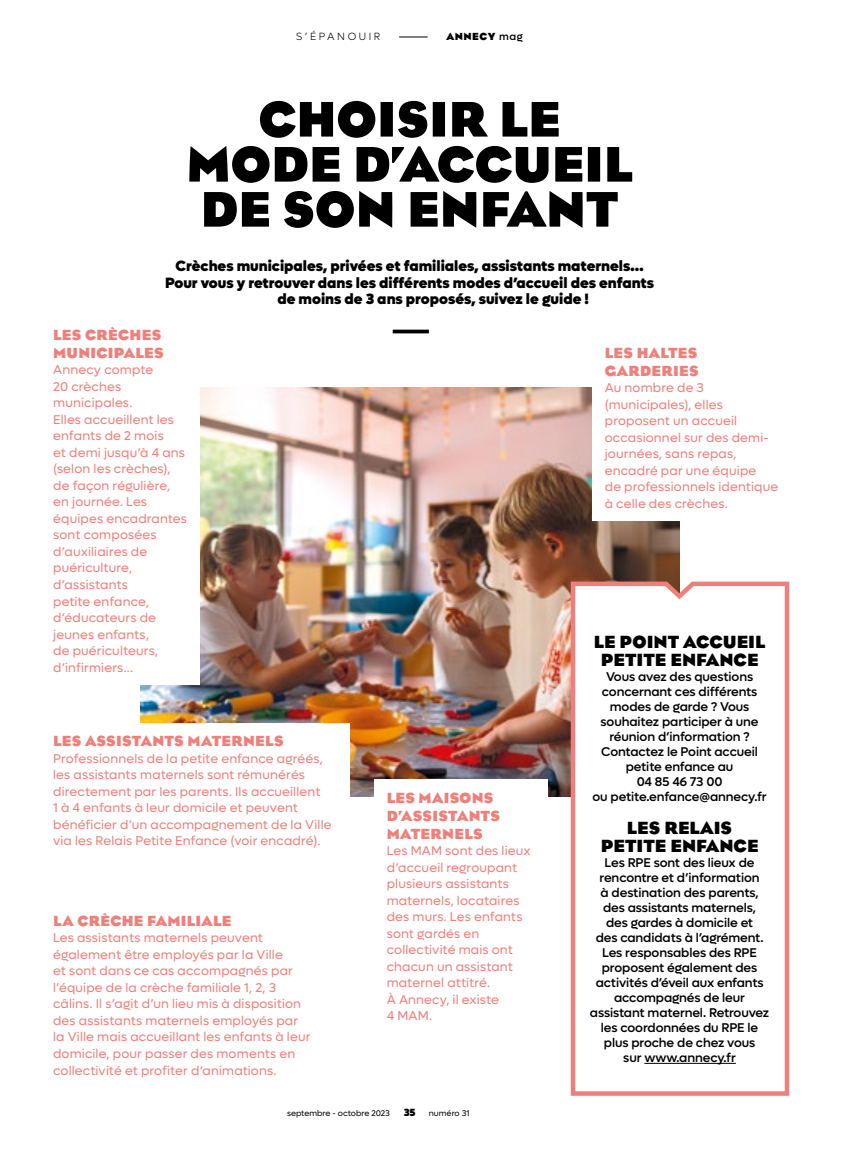
<style>
.page{position:relative;width:851px;height:1149px;background:#fff}
.page>*{position:absolute;margin:0;border:0;box-sizing:border-box;transform-origin:0 0}
.t1{font:700 51px/45px "Eagle";color:#000;text-align:center}
.t2{font:700 18px/18px "Eagle";color:#000;text-align:center}
.Chapeau_centre{font:900 15px "Lufga";color:#000}
.t3{font:700 15px/18px "Eagle";letter-spacing:.02em;color:#ef7f7b}
.Texte_courant{font:12.75px/16.5px "Lufga";letter-spacing:.015em;color:#ef7f7b}
.t4{font:500 12.75px/15px "Lufga";letter-spacing:-.005em;color:#000;text-align:center}
.t5{font:300 10.5px "Lufga";letter-spacing:.25em;color:#000}
.t6{font:700 10.5px "Eagle";letter-spacing:.05em;color:#000}
.t7{font:900 10.5px "Lufga";color:#000}
.t8{font:8.25px "Lufga";color:#000}
.s1{font-family:"Lufga";font-weight:500}
</style>
<div class="page">
<svg style="left:392px;top:329px;width:37px;height:4px"></svg>
<img style="left:140px;top:387px;width:539px;height:409px">
<div style="left:40px;top:299px;width:160px;height:385px;background:#fff"></div>
<div style="left:592px;top:334px;width:207px;height:186px;background:#fff"></div>
<div style="left:40px;top:723px;width:310px;height:134px;background:#fff"></div>
<div style="left:374px;top:779px;width:173px;height:286px;background:#fff"></div>
<svg style="left:568px;top:579px;width:222px;height:517px"></svg>
<svg style="left:399px;top:37px;width:28px;height:1px"></svg>
<p class="t5" style="left:296px;top:31px;width:86px">S’ÉPANOUIR</p>
<p class="t6" style="left:446px;top:30px;width:78px">ANNECY <span class="s1">mag</span></p>
<p class="t1" style="left:186px;top:96px;width:448px">CHOISIR LE<br>MODE D’ACCUEIL<br>DE SON ENFANT</p>
<p class="Chapeau_centre" style="left:175px;top:257px;width:469px">Crèches municipales, privées et familiales, assistants maternels…</p>
<p class="Chapeau_centre" style="left:165px;top:273px;width:490px">Pour vous y retrouver dans les différents modes d’accueil des enfants</p>
<p class="Chapeau_centre" style="left:277px;top:290px;width:313px">de moins de 3 ans proposés, suivez le guide !</p>
<p class="t3" style="left:53px;top:325px;width:112px">LES CRÈCHES<br>MUNICIPALES</p>
<p class="Texte_courant" style="left:53px;top:361px;width:135px">Annecy compte<br>20 crèches municipales.<br>Elles accueillent les enfants de 2 mois<br>et demi jusqu’à 4 ans (selon les crèches), de façon régulière, en journée. Les équipes encadrantes sont composées d’auxiliaires de puériculture, d’assistants<br>petite enfance, d’éducateurs de jeunes enfants,<br>de puériculteurs, d’infirmiers...</p>
<p class="t3" style="left:53px;top:731px;width:232px">LES ASSISTANTS MATERNELS</p>
<p class="Texte_courant" style="left:53px;top:749px;width:280px">Professionnels de la petite enfance agréés, les assistants maternels sont rémunérés directement par les parents. Ils accueillent<br>1 à 4 enfants à leur domicile et peuvent bénéficier d’un accompagnement de la Ville via les Relais Petite Enfance (voir encadré).</p>
<p class="t3" style="left:53px;top:911px;width:180px">LA CRÈCHE FAMILIALE</p>
<p class="Texte_courant" style="left:53px;top:929px;width:259px">Les assistants maternels peuvent également être employés par la Ville<br>et sont dans ce cas accompagnés par l’équipe de la crèche familiale 1, 2, 3 câlins. Il s’agit d’un lieu mis à disposition des assistants maternels employés par la Ville mais accueillant les enfants à leur domicile, pour passer des moments en collectivité et profiter d’animations.</p>
<p class="t3" style="left:386px;top:787px;width:115px">LES MAISONS<br>D’ASSISTANTS<br>MATERNELS</p>
<p class="Texte_courant" style="left:386px;top:842px;width:145px">Les MAM sont des lieux d’accueil regroupant plusieurs assistants maternels, locataires des murs. Les enfants sont gardés en collectivité mais ont chacun un assistant maternel attitré.<br>À Annecy, il existe<br>4 MAM.</p>
<p class="t8" style="left:287px;top:1108px;width:104px">septembre - octobre 2023</p>
<p class="t7" style="left:403px;top:1105px;width:13px">35</p>
<p class="t8" style="left:429px;top:1108px;width:42px">numéro 31</p>
<p class="t3" style="left:604px;top:343px;width:95px">LES HALTES<br>GARDERIES</p>
<p class="Texte_courant" style="left:604px;top:379px;width:175px">Au nombre de 3 (municipales), elles proposent un accueil occasionnel sur des demi&shy;journées, sans repas, encadré par une équipe<br>de professionnels identique à celle des crèches.</p>
<p class="t2" style="left:593px;top:632px;width:173px">LE POINT ACCUEIL<br>PETITE ENFANCE</p>
<p class="t4" style="left:592px;top:668px;width:176px">Vous avez des questions concernant ces différents modes de garde ? Vous souhaitez participer à une réunion d’information ?<br>Contactez le Point accueil petite enfance au<br>04 85 46 73 00<br>ou petite.enfance@annecy.fr</p>
<p class="t2" style="left:600px;top:818px;width:159px">LES RELAIS<br>PETITE ENFANCE</p>
<p class="t4" style="left:590px;top:854px;width:181px">Les RPE sont des lieux de rencontre et d’information<br>à destination des parents, des assistants maternels,<br>des gardes à domicile et<br>des candidats à l’agrément.<br>Les responsables des RPE proposent également des activités d’éveil aux enfants accompagnés de leur assistant maternel. Retrouvez les coordonnées du RPE le plus proche de chez vous<br>sur www.annecy.fr</p>
</div>
